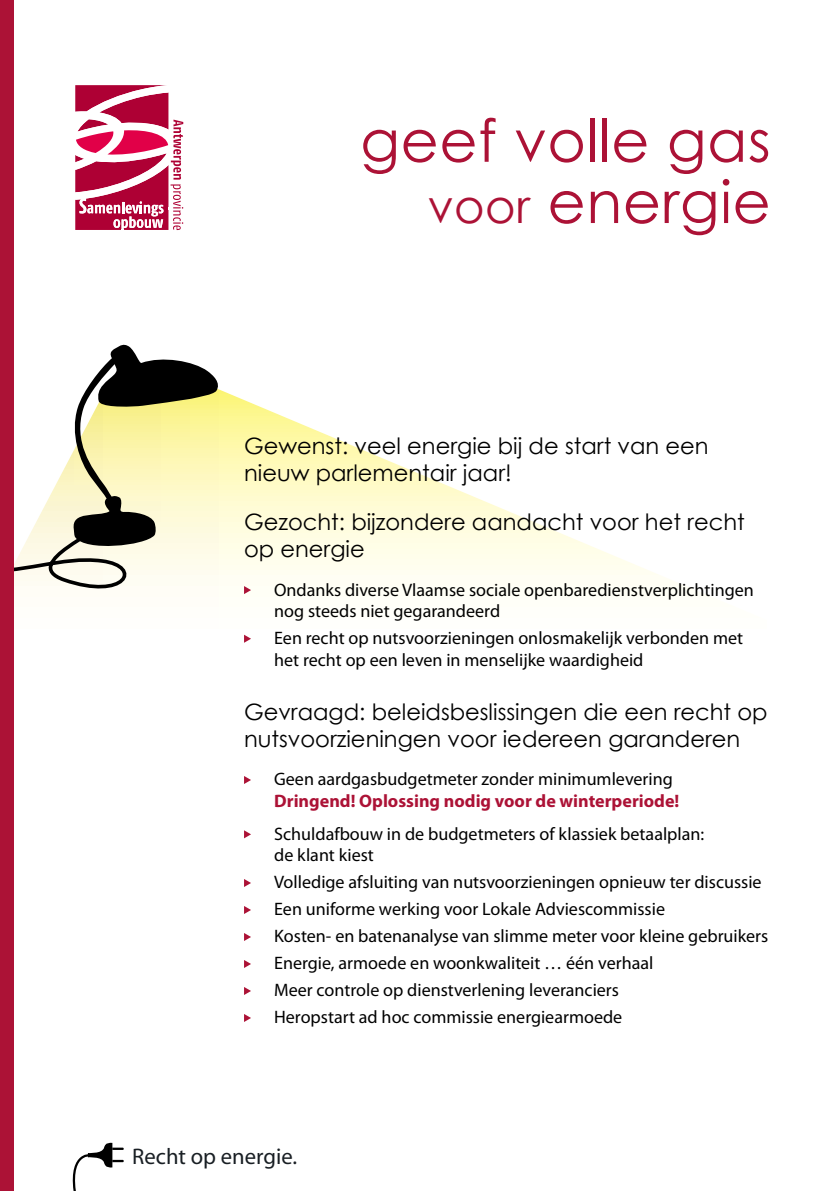
<style>
.page{position:relative;width:840px;height:1191px;background:#fff}
.page>*{position:absolute;margin:0;border:0;box-sizing:border-box;transform-origin:0 0}
.t1{font:58.8px "Century Gothic";letter-spacing:.01em;color:#ac1236}
.t2{font:22.6px/27px "Century Gothic";color:#000}
.t3{font:22.6px "Myriad";color:#191f24}
.t4{font:18px/21.6px "Myriad Pro";color:#000}
.s1{font-size:46.6px}
.s2{font-weight:700;color:#ac1236}
</style>
<div class="page">
<svg style="left:222px;top:390px;width:462px;height:205px"></svg>
<svg style="left:14px;top:344px;width:208px;height:245px"></svg>
<svg style="left:75px;top:85px;width:108px;height:145px"></svg>
<svg style="left:244px;top:586px;width:7px;height:8px"></svg>
<svg style="left:244px;top:634px;width:7px;height:9px"></svg>
<svg style="left:244px;top:776px;width:7px;height:8px"></svg>
<svg style="left:244px;top:830px;width:7px;height:8px"></svg>
<svg style="left:244px;top:879px;width:7px;height:8px"></svg>
<svg style="left:244px;top:906px;width:7px;height:8px"></svg>
<svg style="left:244px;top:933px;width:7px;height:8px"></svg>
<svg style="left:244px;top:960px;width:7px;height:8px"></svg>
<svg style="left:244px;top:987px;width:7px;height:8px"></svg>
<svg style="left:244px;top:1014px;width:7px;height:8px"></svg>
<div style="left:0;top:0;width:14px;height:1191px;background:#ac1236"></div>
<svg style="left:72px;top:1142px;width:52px;height:49px"></svg>
<p class="t1" style="left:360px;top:99px;width:411px">geef volle gas</p>
<p class="t1" style="left:427px;top:161px;width:344px"><span class="s1">voor</span> energie</p>
<p class="t2" style="left:244px;top:432px;width:466px">Gewenst: veel energie bij de start van een nieuw parlementair jaar!</p>
<p class="t2" style="left:244px;top:508px;width:502px">Gezocht: bijzondere aandacht voor het recht op energie</p>
<p class="t4" style="left:274px;top:578px;width:481px">Ondanks diverse Vlaamse sociale openbaredienstverplichtingen nog steeds niet gegarandeerd</p>
<p class="t4" style="left:274px;top:627px;width:470px">Een recht op nutsvoorzieningen onlosmakelijk verbonden met het recht op een leven in menselijke waardigheid</p>
<p class="t2" style="left:244px;top:698px;width:525px">Gevraagd: beleidsbeslissingen die een recht op nutsvoorzieningen voor iedereen garanderen</p>
<p class="t4" style="left:274px;top:768px;width:406px">Geen aardgasbudgetmeter zonder minimumlevering<br><span class="s2">Dringend! Oplossing nodig voor de winterperiode!</span></p>
<p class="t4" style="left:274px;top:822px;width:431px">Schuldafbouw in de budgetmeters of klassiek betaalplan: de klant kiest</p>
<p class="t4" style="left:274px;top:871px;width:488px">Volledige afsluiting van nutsvoorzieningen opnieuw ter discussie</p>
<p class="t4" style="left:274px;top:898px;width:392px">Een uniforme werking voor Lokale Adviescommissie</p>
<p class="t4" style="left:274px;top:925px;width:495px">Kosten- en batenanalyse van slimme meter voor kleine gebruikers</p>
<p class="t4" style="left:274px;top:952px;width:380px">Energie, armoede en woonkwaliteit … één verhaal</p>
<p class="t4" style="left:274px;top:979px;width:346px">Meer controle op dienstverlening leveranciers</p>
<p class="t4" style="left:274px;top:1006px;width:349px">Heropstart ad hoc commissie energiearmoede</p>
<p class="t3" style="left:132px;top:1144px;width:166px">Recht op energie.</p>
</div>
